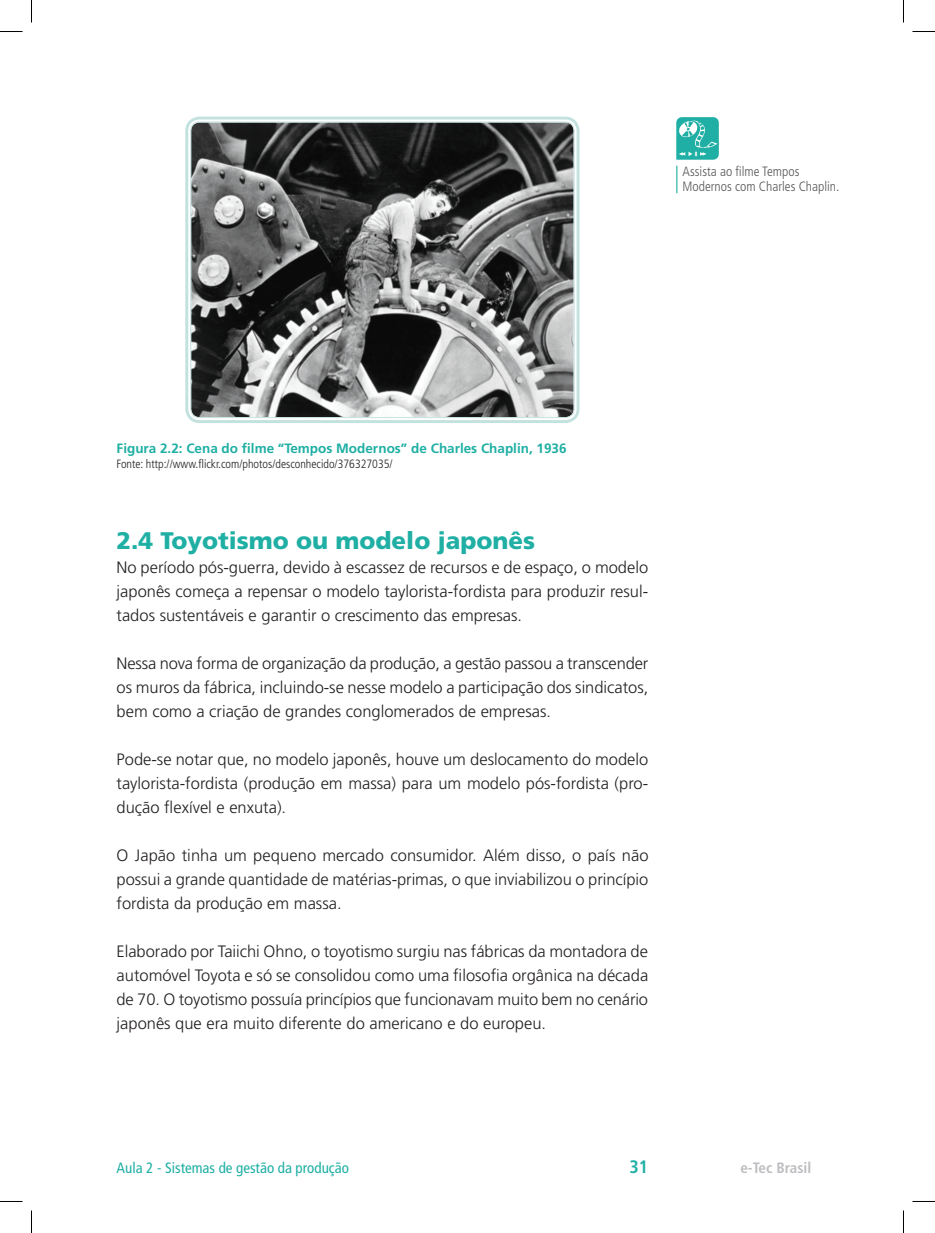
<style>
.page{position:relative;width:935px;height:1233px;background:#fff}
.page>*{position:absolute;margin:0;border:0;box-sizing:border-box;transform-origin:0 0}
.t1{font:900 24px "Frutiger LT Std";color:#1fafa4}
.t2{font:700 condensed 18px "Frutiger LT Std";color:#1fafa4}
.t3{font:300 16.5px/24px "Frutiger LT Std";color:#231f20;text-align:justify}
.t4{font:condensed 15px "Frutiger LT Std";color:#1fafa4}
.t5{font:700 condensed 15px "Frutiger LT Std";color:#bcbdc0}
.t6{font:700 13.5px "Frutiger LT Std";color:#1fafa4}
.t7{font:300 condensed 13.5px/15px "Frutiger LT Std";color:#57585a}
.t8{font:300 condensed 12px "Frutiger LT Std";color:#231f20}
</style>
<div class="page">
<img style="left:191px;top:122px;width:382px;height:295px">
<div style="left:185px;top:117px;width:394px;height:306px;border:3px solid #c3e2df;border-radius:13px"></div>
<div style="left:190px;top:121px;width:384px;height:297px;border:1px solid #c3e2df;border-radius:9px"></div>
<svg style="left:676px;top:166px;width:1px;height:27px"></svg>
<svg style="left:676px;top:117px;width:43px;height:43px"></svg>
<svg style="left:0;top:31px;width:22px;height:1px"></svg>
<svg style="left:912px;top:31px;width:23px;height:1px"></svg>
<svg style="left:0;top:1201px;width:22px;height:1px"></svg>
<svg style="left:912px;top:1201px;width:23px;height:1px"></svg>
<svg style="left:31px;top:0;width:1px;height:23px"></svg>
<svg style="left:31px;top:1210px;width:1px;height:22px"></svg>
<svg style="left:903px;top:0;width:1px;height:23px"></svg>
<svg style="left:903px;top:1210px;width:1px;height:22px"></svg>
<p class="t7" style="left:682px;top:164px;width:158px">Assista ao filme Tempos<br>Modernos com Charles Chaplin.</p>
<p class="t6" style="left:117px;top:440px;width:451px">Figura 2.2: Cena do filme “Tempos Modernos” de Charles Chaplin, 1936</p>
<p class="t8" style="left:117px;top:457px;width:278px">Fonte: http://www.flickr.com/photos/desconhecido/376327035/</p>
<h1 class="t1" style="left:117px;top:526px;width:420px">2.4 Toyotismo ou modelo japonês</h1>
<p class="t3" style="left:117px;top:555px;width:533px">No período pós-guerra, devido à escassez de recursos e de espaço, o modelo japonês começa a repensar o modelo taylorista-fordista para produzir resul&shy;tados sustentáveis e garantir o crescimento das empresas.</p>
<p class="t3" style="left:117px;top:651px;width:533px">Nessa nova forma de organização da produção, a gestão passou a transcender os muros da fábrica, incluindo-se nesse modelo a participação dos sindicatos, bem como a criação de grandes conglomerados de empresas.</p>
<p class="t3" style="left:117px;top:747px;width:533px">Pode-se notar que, no modelo japonês, houve um deslocamento do modelo taylorista-fordista (produção em massa) para um modelo pós-fordista (pro&shy;dução flexível e enxuta).</p>
<p class="t3" style="left:117px;top:843px;width:533px">O Japão tinha um pequeno mercado consumidor. Além disso, o país não possui a grande quantidade de matérias-primas, o que inviabilizou o princípio fordista da produção em massa.</p>
<p class="t3" style="left:117px;top:939px;width:533px">Elaborado por Taiichi Ohno, o toyotismo surgiu nas fábricas da montadora de automóvel Toyota e só se consolidou como uma filosofia orgânica na década de 70. O toyotismo possuía princípios que funcionavam muito bem no cenário japonês que era muito diferente do americano e do europeu.</p>
<p class="t4" style="left:117px;top:1159px;width:234px">Aula 2 - Sistemas de gestão da produção</p>
<p class="t2" style="left:629px;top:1156px;width:20px">31</p>
<p class="t5" style="left:740px;top:1158px;width:72px">e-Tec Brasil</p>
</div>
